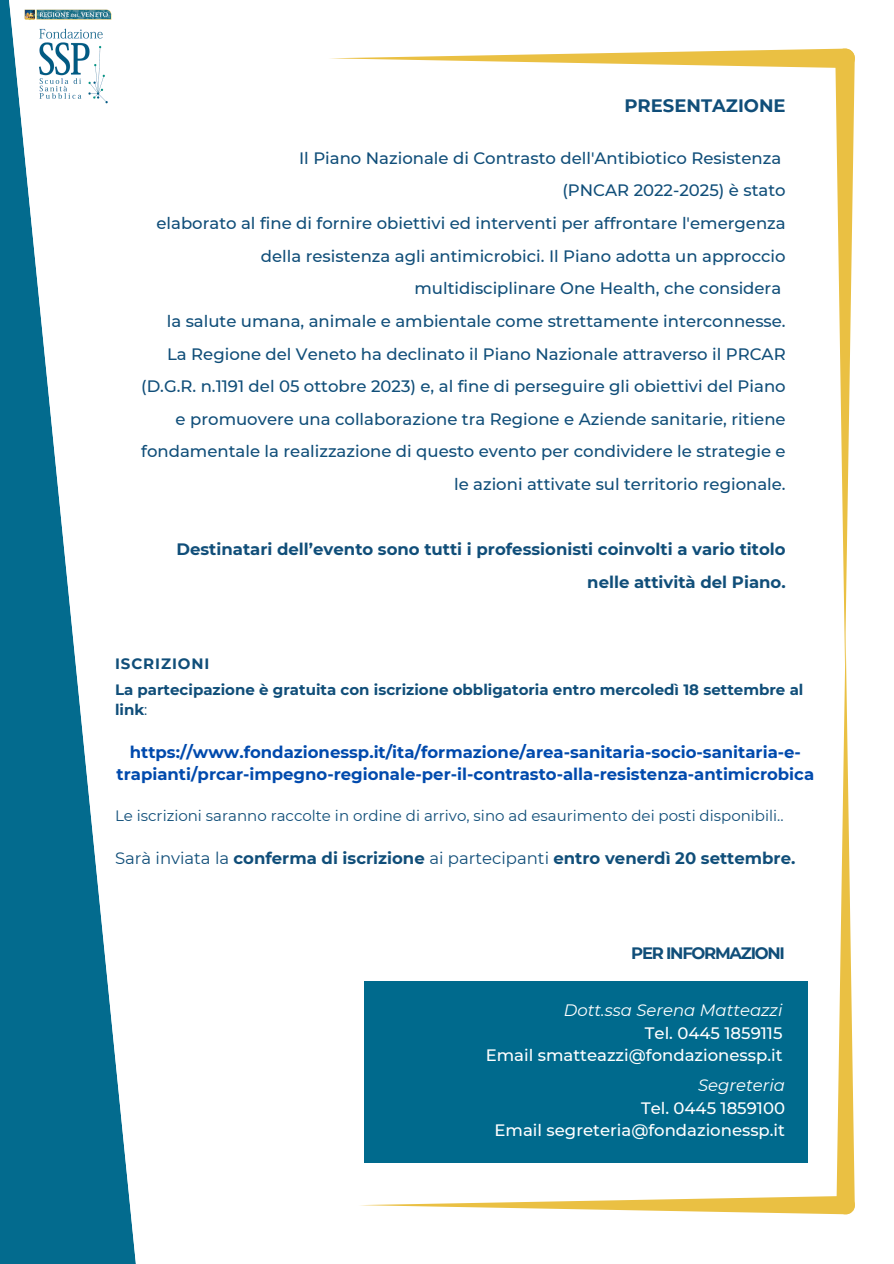
<style>
.page{position:relative;width:894px;height:1264px;background:#fff}
.page>*{position:absolute;margin:0;border:0;box-sizing:border-box;transform-origin:0 0}
.t1{font:700 18px "Montserrat";color:#104e79}
.t2{font:500 16.5px/32.7px "Montserrat";color:#104e79;text-align:right}
.t3{font:700 16.5px/32.7px "Montserrat";color:#104e79;text-align:right}
.t4{font:700 16.5px/22.5px "Montserrat";color:#004aad;text-align:center}
.t5{font:500 16.5px/22.5px "Montserrat";color:#fff;text-align:right}
.t6{font:700 16.5px "Montserrat";letter-spacing:-.075em;color:#104e79}
.t7{font:700 15px/20.2px "Montserrat";color:#104e79}
.t8{font:15px "Montserrat";color:#104e79}
.t9{font:700 15px "Montserrat";letter-spacing:.06em;color:#104e79}
.s1{font-weight:400}
.s2{font-weight:400;font-style:italic}
</style>
<div class="page">
<svg style="left:358px;top:1195px;width:496px;height:19px"></svg>
<svg style="left:328px;top:48px;width:526px;height:20px"></svg>
<svg style="left:835px;top:48px;width:19px;height:1167px"></svg>
<svg style="left:0;top:0;width:136px;height:1263px;fill:#036b8e"></svg>
<img style="left:21px;top:6px;width:94px;height:101px">
<div style="left:364px;top:981px;width:443px;height:181px;background:#006a8d"></div>
<p class="t1" style="left:624px;top:94px;width:163px">PRESENTAZIONE</p>
<h1 class="t2" style="left:141px;top:141px;width:646px">Il Piano Nazionale di Contrasto dell'Antibiotico Resistenza<br>(PNCAR 2022-2025) è stato<br>elaborato al fine di fornire obiettivi ed interventi per affrontare l'emergenza della resistenza agli antimicrobici. Il Piano adotta un approccio multidisciplinare One Health, che considera<br>la salute umana, animale e ambientale come strettamente interconnesse.<br>La Regione del Veneto ha declinato il Piano Nazionale attraverso il PRCAR (D.G.R. n.1191 del 05 ottobre 2023) e, al fine di perseguire gli obiettivi del Piano e promuovere una collaborazione tra Regione e Aziende sanitarie, ritiene fondamentale la realizzazione di questo evento per condividere le strategie e le azioni attivate sul territorio regionale.</h1>
<h2 class="t3" style="left:176px;top:533px;width:610px">Destinatari dell’evento sono tutti i professionisti coinvolti a vario titolo nelle attività del Piano.</h2>
<h2 class="t9" style="left:115px;top:654px;width:96px">ISCRIZIONI</h2>
<p class="t7" style="left:115px;top:679px;width:689px">La partecipazione è gratuita con iscrizione obbligatoria entro mercoledì 18 settembre al link<span class="s1">:</span></p>
<h4 class="t4" style="left:116px;top:740px;width:699px">https://www.fondazionessp.it/ita/formazione/area-sanitaria-socio-sanitaria-e&shy;trapianti/prcar-impegno-regionale-per-il-contrasto-alla-resistenza-antimicrobica</h4>
<p class="t8" style="left:115px;top:806px;width:670px">Le iscrizioni saranno raccolte in ordine di arrivo, sino ad esaurimento dei posti disponibili..</p>
<h2 class="t3" style="left:115px;top:841px;width:681px"><span class="s1">Sarà inviata la</span> conferma di iscrizione <span class="s1">ai partecipanti</span> entro venerdì 20 settembre.</h2>
<p class="t6" style="left:631px;top:943px;width:155px">PER INFORMAZIONI</p>
<h3 class="t5" style="left:485px;top:999px;width:298px"><span class="s2">Dott.ssa Serena Matteazzi<br></span>Tel. 0445 1859115<br>Email smatteazzi@fondazionessp.it</h3>
<h1 class="t5" style="left:494px;top:1074px;width:292px"><span class="s2">Segreteria<br></span>Tel. 0445 1859100<br>Email segreteria@fondazionessp.it</h1>
</div>
